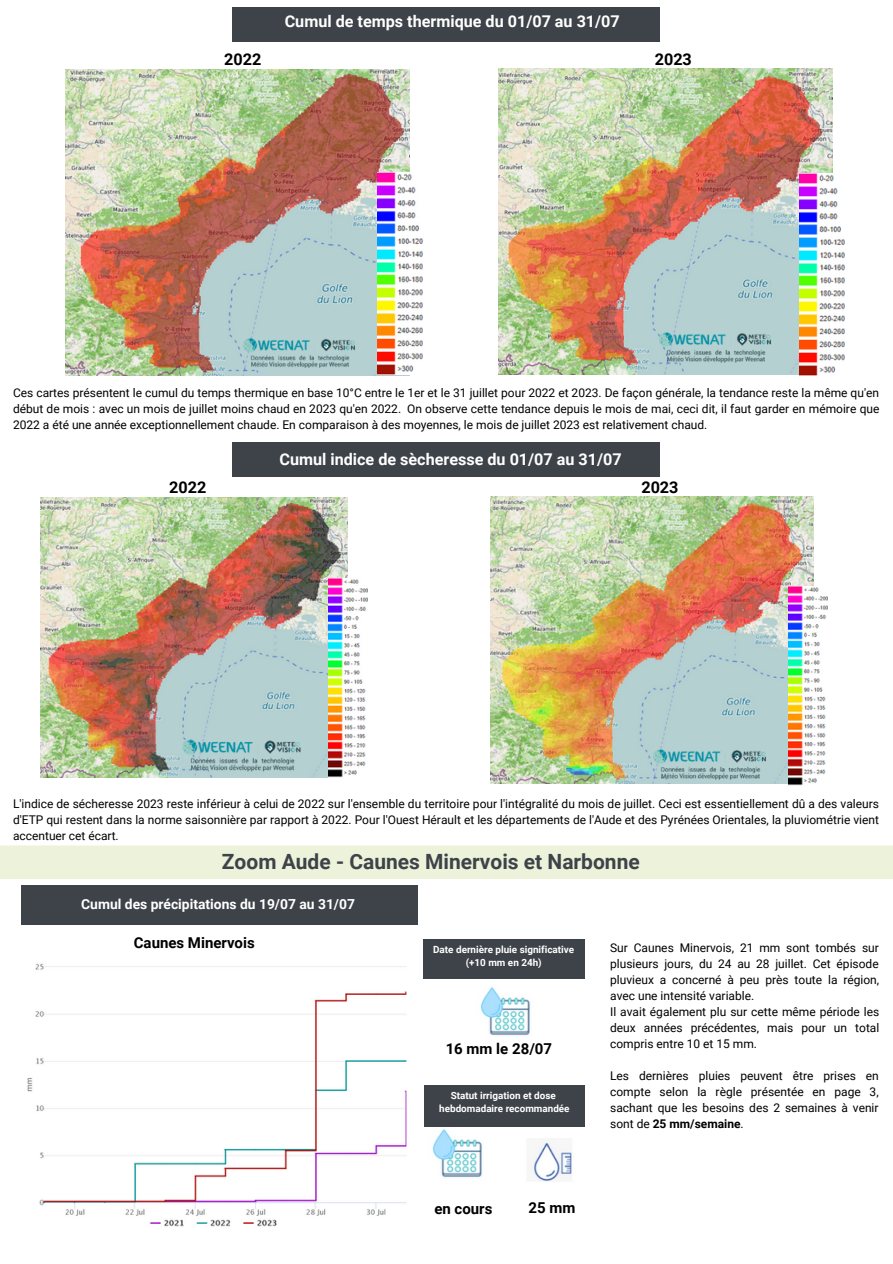
<style>
.page{position:relative;width:893px;height:1264px;background:#fff}
.page>*{position:absolute;margin:0;border:0;box-sizing:border-box;transform-origin:0 0}
.t1{font:700 21px "Roboto";color:#3e4349}
.t2{font:700 16.2px "Roboto";color:#fff}
.t3{font:700 16.2px "Roboto";color:#000}
.t4{font:700 15px "Roboto";color:#000}
.t5{font:700 13.8px "Roboto";color:#fff}
.t6{font:12px/16px "Roboto";color:#000;text-align:justify}
.t7{font:700 9.9px "Roboto";color:#fff}
.s1{font-weight:700}
</style>
<div class="page">
<div style="left:21px;top:885px;width:396px;height:39px;background:#3e4349"></div>
<div style="left:0;top:851px;width:892px;height:28px;background:#ecf3da"></div>
<svg style="left:0;top:845px;width:892px;height:6px;background:#edf3dc"></svg>
<img style="left:532px;top:1142px;width:40px;height:40px">
<img style="left:480px;top:987px;width:50px;height:48px">
<div style="left:423px;top:939px;width:161px;height:39px;background:#3e4349"></div>
<div style="left:424px;top:1085px;width:160px;height:42px;background:#3e4349"></div>
<img style="left:432px;top:1129px;width:50px;height:48px">
<img style="left:65px;top:70px;width:344px;height:305px">
<img style="left:377px;top:172px;width:45px;height:202px">
<img style="left:235px;top:332px;width:129px;height:42px">
<img style="left:499px;top:68px;width:333px;height:306px">
<img style="left:799px;top:173px;width:45px;height:203px">
<img style="left:651px;top:326px;width:129px;height:42px">
<img style="left:41px;top:497px;width:307px;height:280px">
<img style="left:328px;top:578px;width:40px;height:199px">
<img style="left:178px;top:733px;width:129px;height:44px">
<img style="left:490px;top:496px;width:323px;height:287px">
<img style="left:788px;top:586px;width:39px;height:199px">
<img style="left:645px;top:743px;width:130px;height:41px">
<div style="left:233px;top:7px;width:427px;height:34px;background:#3e4349"></div>
<div style="left:233px;top:442px;width:427px;height:35px;background:#3e4349"></div>
<img style="left:27px;top:963px;width:380px;height:264px">
<p class="t2" style="left:285px;top:12px;width:336px">Cumul de temps thermique du 01/07 au 31/07</p>
<p class="t3" style="left:224px;top:49px;width:39px">2022</p>
<p class="t3" style="left:654px;top:49px;width:39px">2023</p>
<p class="t6" style="left:13px;top:385px;width:867px">Ces cartes présentent le cumul du temps thermique en base 10°C entre le 1er et le 31 juillet pour 2022 et 2023. De façon générale, la tendance reste la même qu'en début de mois : avec un mois de juillet moins chaud en 2023 qu'en 2022. On observe cette tendance depuis le mois de mai, ceci dit, il faut garder en mémoire que 2022 a été une année exceptionnellement chaude. En comparaison à des moyennes, le mois de juillet 2023 est relativement chaud.</p>
<p class="t2" style="left:279px;top:449px;width:344px">Cumul indice de sècheresse du 01/07 au 31/07</p>
<p class="t3" style="left:169px;top:478px;width:39px">2022</p>
<p class="t3" style="left:641px;top:478px;width:39px">2023</p>
<p class="t6" style="left:13px;top:795px;width:867px">L'indice de sécheresse 2023 reste inférieur à celui de 2022 sur l'ensemble du territoire pour l'intégralité du mois de juillet. Ceci est essentiellement dû a des valeurs d'ETP qui restent dans la norme saisonnière par rapport à 2022. Pour l'Ouest Hérault et les départements de l'Aude et des Pyrénées Orientales, la pluviométrie vient accentuer cet écart.</p>
<p class="t1" style="left:222px;top:849px;width:419px">Zoom Aude - Caunes Minervois et Narbonne</p>
<p class="t5" style="left:81px;top:896px;width:275px">Cumul des précipitations du 19/07 au 31/07</p>
<p class="t4" style="left:134px;top:933px;width:122px">Caunes Minervois</p>
<p class="t7" style="left:433px;top:943px;width:142px">Date dernière pluie significative</p>
<p class="t7" style="left:465px;top:956px;width:77px">(+10 mm en 24h)</p>
<p class="t4" style="left:445px;top:1040px;width:108px">16 mm le 28/07</p>
<p class="t7" style="left:450px;top:1089px;width:107px">Statut irrigation et dose</p>
<p class="t7" style="left:439px;top:1102px;width:132px">hebdomadaire recommandée</p>
<p class="t4" style="left:434px;top:1200px;width:60px">en cours</p>
<p class="t4" style="left:528px;top:1198px;width:48px">25 mm</p>
<p class="t6" style="left:610px;top:939px;width:270px">Sur Caunes Minervois, 21 mm sont tombés sur plusieurs jours, du 24 au 28 juillet. Cet épisode pluvieux a concerné à peu près toute la région, avec une intensité variable.</p>
<p class="t6" style="left:610px;top:1003px;width:271px">Il avait également plu sur cette même période les deux années précédentes, mais pour un total compris entre 10 et 15 mm.</p>
<p class="t6" style="left:610px;top:1067px;width:270px">Les dernières pluies peuvent être prises en compte selon la règle présentée en page 3, sachant que les besoins des 2 semaines à venir sont de <span class="s1">25 mm/semaine</span>.</p>
</div>
